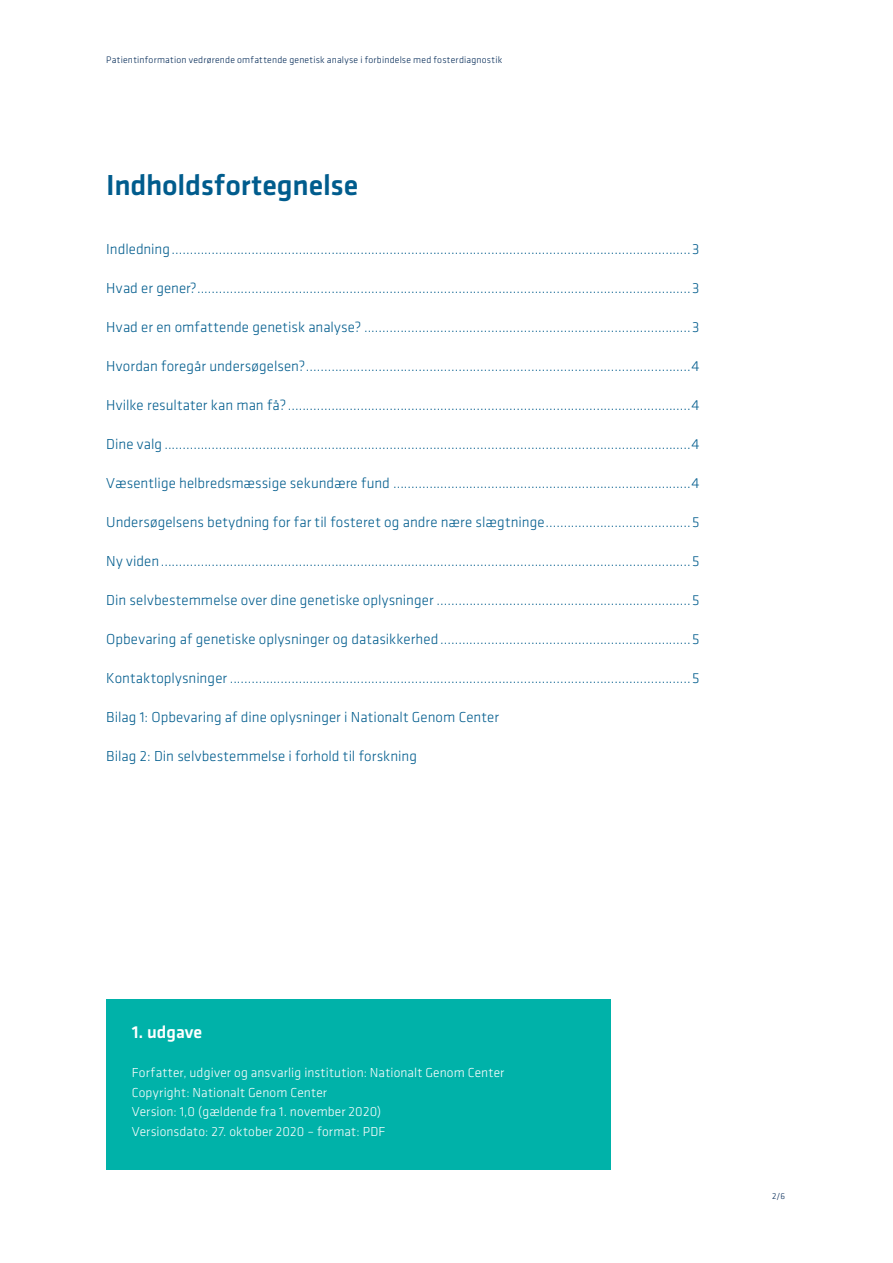
<style>
.page{position:relative;width:893px;height:1263px;background:#fff}
.page>*{position:absolute;margin:0;border:0;box-sizing:border-box;transform-origin:0 0}
.Klavika___OVERSKRIFT{font:500 30px "Klavika Basic";letter-spacing:-.005em;color:#005c8d}
.Klavika___BOKS_Overs{font:500 18px "Klavika Basic";color:#fff}
.Klavika___INDHOLD_Ni{font:300 15px "Klavika Basic";letter-spacing:.005em;color:#005c8d}
.Klavika___BOKS_Brød{font:300 13.5px "Klavika Basic";letter-spacing:.01em;color:#fff}
.Klavika___Titel___Si{font:300 9.75px "Klavika Basic";letter-spacing:.02em;color:#002855}
.Klavika___Titel___Si-2{font:300 9px "Klavika Basic";color:#002855}
</style>
<div class="page">
<div style="left:106px;top:999px;width:505px;height:171px;background:#00b2a9"></div>
<p class="Klavika___Titel___Si" style="left:106px;top:54px;width:397px">Patientinformation vedrørende omfattende genetisk analyse i forbindelse med fosterdiagnostik</p>
<p class="Klavika___OVERSKRIFT" style="left:106px;top:165px;width:253px">Indholdsfortegnelse</p>
<p class="Klavika___INDHOLD_Ni" style="left:106px;top:239px;width:595px">Indledning...............................................................................................................................................3</p>
<p class="Klavika___INDHOLD_Ni" style="left:106px;top:278px;width:595px">Hvad er gener?........................................................................................................................................3</p>
<p class="Klavika___INDHOLD_Ni" style="left:106px;top:317px;width:595px">Hvad er en omfattende genetisk analyse? ..........................................................................................3</p>
<p class="Klavika___INDHOLD_Ni" style="left:106px;top:356px;width:595px">Hvordan foregår undersøgelsen?..........................................................................................................4</p>
<p class="Klavika___INDHOLD_Ni" style="left:106px;top:395px;width:595px">Hvilke resultater kan man få?...............................................................................................................4</p>
<p class="Klavika___INDHOLD_Ni" style="left:106px;top:434px;width:595px">Dine valg .................................................................................................................................................4</p>
<p class="Klavika___INDHOLD_Ni" style="left:106px;top:473px;width:595px">Væsentlige helbredsmæssige sekundære fund ..................................................................................4</p>
<p class="Klavika___INDHOLD_Ni" style="left:106px;top:512px;width:595px">Undersøgelsens betydning for far til fosteret og andre nære slægtninge........................................5</p>
<p class="Klavika___INDHOLD_Ni" style="left:106px;top:551px;width:595px">Ny viden..................................................................................................................................................5</p>
<p class="Klavika___INDHOLD_Ni" style="left:106px;top:590px;width:595px">Din selvbestemmelse over dine genetiske oplysninger ......................................................................5</p>
<p class="Klavika___INDHOLD_Ni" style="left:106px;top:629px;width:595px">Opbevaring af genetiske oplysninger og datasikkerhed.....................................................................5</p>
<p class="Klavika___INDHOLD_Ni" style="left:106px;top:668px;width:595px">Kontaktoplysninger ...............................................................................................................................5</p>
<p class="Klavika___INDHOLD_Ni" style="left:106px;top:707px;width:394px">Bilag 1: Opbevaring af dine oplysninger i Nationalt Genom Center</p>
<p class="Klavika___INDHOLD_Ni" style="left:106px;top:746px;width:312px">Bilag 2: Din selvbestemmelse i forhold til forskning</p>
<p class="Klavika___BOKS_Overs" style="left:132px;top:1020px;width:72px">1. udgave</p>
<p class="Klavika___BOKS_Brød" style="left:132px;top:1065px;width:374px">Forfatter, udgiver og ansvarlig institution: Nationalt Genom Center</p>
<p class="Klavika___BOKS_Brød" style="left:132px;top:1084px;width:197px">Copyright: Nationalt Genom Center</p>
<p class="Klavika___BOKS_Brød" style="left:132px;top:1104px;width:251px">Version: 1,0 (gældende fra 1. november 2020)</p>
<p class="Klavika___BOKS_Brød" style="left:132px;top:1123px;width:255px">Versionsdato: 27. oktober 2020 – format: PDF</p>
<p class="Klavika___Titel___Si" style="left:772px;top:1190px;width:16px">2/8</p>
<p class="Klavika___Titel___Si-2" style="left:772px;top:1190px;width:15px">2/6</p>
</div>
